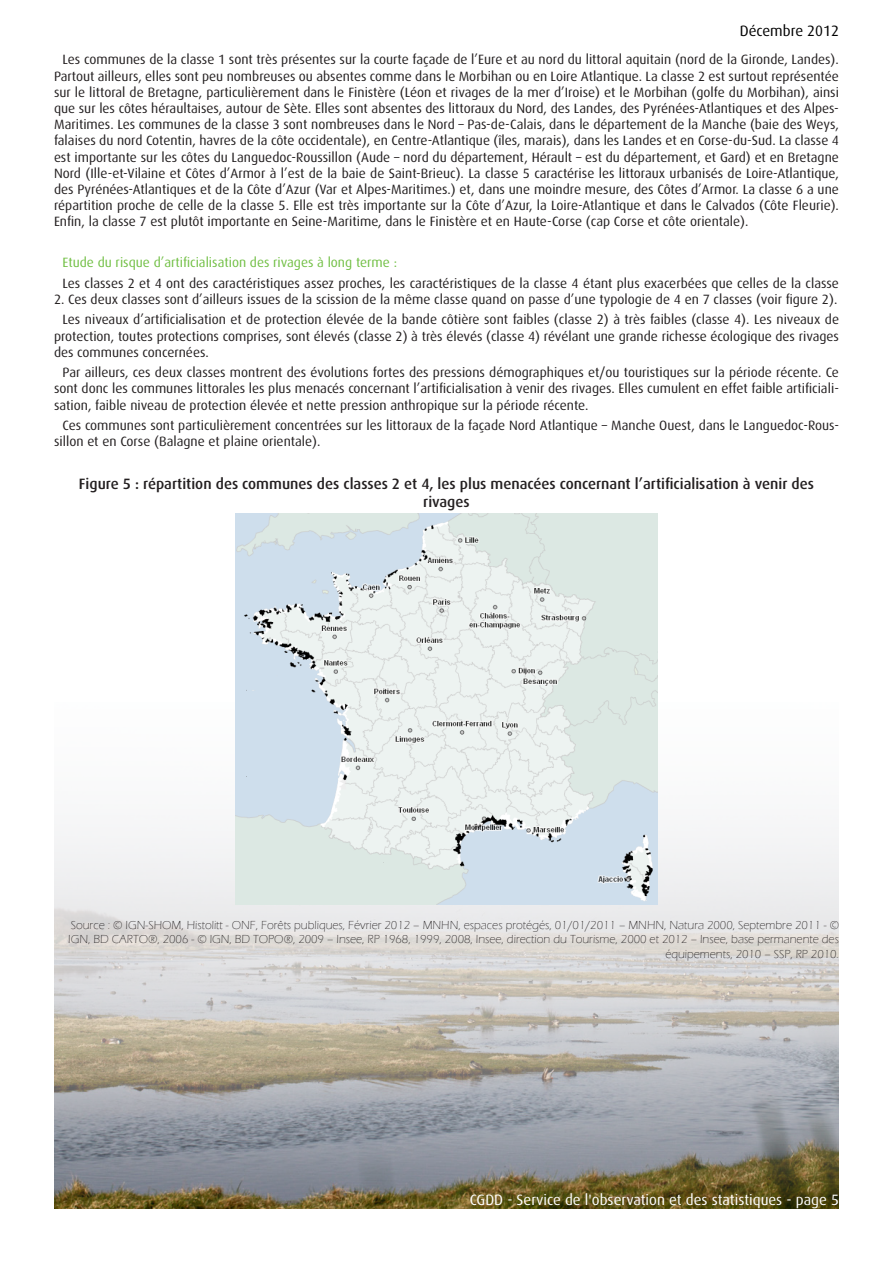
<style>
.page{position:relative;width:893px;height:1263px;background:#fff}
.page>*{position:absolute;margin:0;border:0;box-sizing:border-box;transform-origin:0 0}
.t1{font:500 15px/18px "Dax OT";color:#231f20;text-align:center}
.t2{font:15px "Dax OT";color:#fff}
.t3{font:15px "Dax OT";color:#000}
.t4{font:13.5px/16.2px "Dax OT";color:#231f20;text-align:justify}
.t5{font:13.5px "Dax OT";color:#71bf44}
.t6{font:300 12px/14.4px "Eras ITC";color:#231f20;text-align:right}
</style>
<div class="page">
<img style="left:54px;top:831px;width:785px;height:378px">
<img style="left:235px;top:513px;width:423px;height:392px">
<p class="t3" style="left:740px;top:23px;width:101px">Décembre 2012</p>
<p class="t4" style="left:54px;top:52px;width:786px;text-indent:9px">Les communes de la classe 1 sont très présentes sur la courte façade de l’Eure et au nord du littoral aquitain (nord de la Gironde, Landes).<br>Partout ailleurs, elles sont peu nombreuses ou absentes comme dans le Morbihan ou en Loire Atlantique. La classe 2 est surtout représentée sur le littoral de Bretagne, particulièrement dans le Finistère (Léon et rivages de la mer d’Iroise) et le Morbihan (golfe du Morbihan), ainsi que sur les côtes héraultaises, autour de Sète. Elles sont absentes des littoraux du Nord, des Landes, des Pyrénées-Atlantiques et des Alpes-Maritimes. Les communes de la classe 3 sont nombreuses dans le Nord – Pas-de-Calais, dans le département de la Manche (baie des Weys, falaises du nord Cotentin, havres de la côte occidentale), en Centre-Atlantique (îles, marais), dans les Landes et en Corse-du-Sud. La classe 4 est importante sur les côtes du Languedoc-Roussillon (Aude – nord du département, Hérault – est du département, et Gard) et en Bretagne Nord (Ille-et-Vilaine et Côtes d’Armor à l’est de la baie de Saint-Brieuc). La classe 5 caractérise les littoraux urbanisés de Loire-Atlantique, des Pyrénées-Atlantiques et de la Côte d’Azur (Var et Alpes-Maritimes.) et, dans une moindre mesure, des Côtes d’Armor. La classe 6 a une répartition proche de celle de la classe 5. Elle est très importante sur la Côte d’Azur, la Loire-Atlantique et dans le Calvados (Côte Fleurie).<br>Enfin, la classe 7 est plutôt importante en Seine-Maritime, dans le Finistère et en Haute-Corse (cap Corse et côte orientale).</p>
<p class="t5" style="left:63px;top:255px;width:336px">Etude du risque d’artificialisation des rivages à long terme :</p>
<p class="t4" style="left:63px;top:275px;width:778px">Les classes 2 et 4 ont des caractéristiques assez proches, les caractéristiques de la classe 4 étant plus exacerbées que celles de la classe</p>
<p class="t4" style="left:54px;top:291px;width:785px">2. Ces deux classes sont d’ailleurs issues de la scission de la même classe quand on passe d’une typologie de 4 en 7 classes (voir figure 2).</p>
<p class="t4" style="left:54px;top:312px;width:786px;text-indent:9px">Les niveaux d’artificialisation et de protection élevée de la bande côtière sont faibles (classe 2) à très faibles (classe 4). Les niveaux de protection, toutes protections comprises, sont élevés (classe 2) à très élevés (classe 4) révélant une grande richesse écologique des rivages des communes concernées.</p>
<p class="t4" style="left:54px;top:365px;width:786px;text-indent:9px">Par ailleurs, ces deux classes montrent des évolutions fortes des pressions démographiques et/ou touristiques sur la période récente. Ce sont donc les communes littorales les plus menacés concernant l’artificialisation à venir des rivages. Elles cumulent en effet faible artificiali&shy;sation, faible niveau de protection élevée et nette pression anthropique sur la période récente.</p>
<p class="t4" style="left:54px;top:417px;width:786px;text-indent:9px">Ces communes sont particulièrement concentrées sur les littoraux de la façade Nord Atlantique – Manche Ouest, dans le Languedoc-Rous&shy;sillon et en Corse (Balagne et plaine orientale).</p>
<p class="t1" style="left:79px;top:475px;width:737px">Figure 5 : répartition des communes des classes 2 et 4, les plus menacées concernant l’artificialisation à venir des rivages</p>
<p class="t6" style="left:68px;top:918px;width:772px">Source : © IGN-SHOM, Histolitt - ONF, Forêts publiques, Février 2012 – MNHN, espaces protégés, 01/01/2011 – MNHN, Natura 2000, Septembre 2011 - ©<br>IGN, BD CARTO®, 2006 - © IGN, BD TOPO®, 2009 – Insee, RP 1968, 1999, 2008, Insee, direction du Tourisme, 2000 et 2012 – Insee, base permanente des équipements, 2010 – SSP, RP 2010.</p>
<p class="t2" style="left:470px;top:1191px;width:371px">CGDD - Service de l'observation et des statistiques - page 5</p>
</div>
